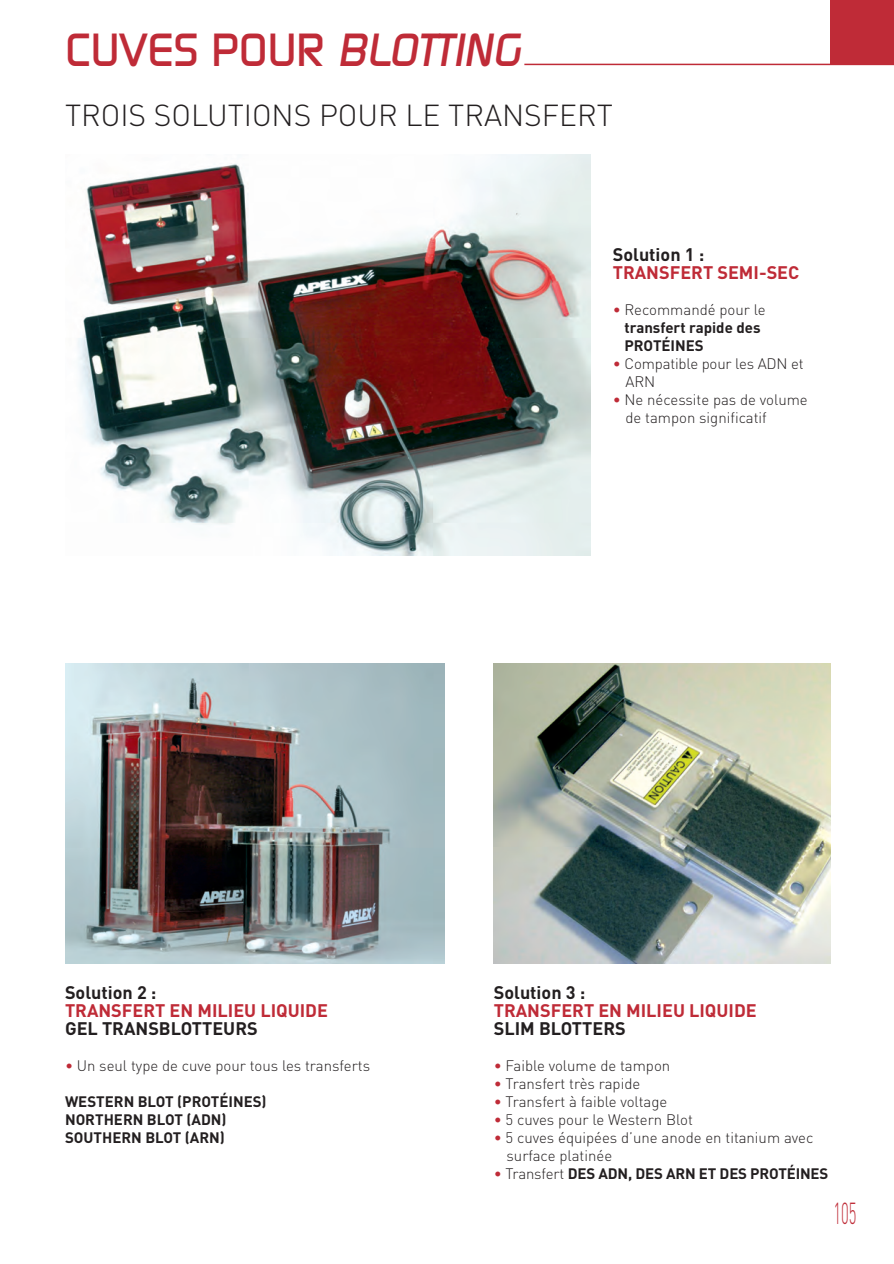
<style>
.page{position:relative;width:894px;height:1264px;background:#fff}
.page>*{position:absolute;margin:0;border:0;box-sizing:border-box;transform-origin:0 0}
.t1{font:500 45px "Digital";color:#bf2b37}
.t2{font:300 30px "DIN";color:#231f20}
.t3{font:300 30px "DIN";color:#bf2b37;scale:.5 1}
.t4{font:700 18px "DIN";color:#bf2b37}
.t5{font:700 18px "DIN";color:#231f20}
.t6{font:300 15px/18px "DIN";color:#231f20}
.t7{font:700 15px/18px "DIN";color:#231f20}
.s1{font-style:italic}
.s2{font-weight:300;color:#bf2b37}
.s3{font-weight:300}
.s4{color:#bf2b37}
</style>
<div class="page">
<div style="left:830px;top:0;width:64px;height:65px;background:#bf2b37"></div>
<hr style="left:524px;top:64px;width:370px;height:1px;background:#bf2b37">
<img style="left:77px;top:154px;width:513px;height:401px">
<img style="left:65px;top:663px;width:379px;height:300px">
<img style="left:494px;top:663px;width:336px;height:300px">
<h1 class="t1" style="left:65px;top:24px;width:457px">CUVES POUR <span class="s1">BLOTTING</span></h1>
<h2 class="t2" style="left:65px;top:98px;width:549px">TROIS SOLUTIONS POUR LE TRANSFERT</h2>
<p class="t5" style="left:613px;top:244px;width:93px">Solution 1 :</p>
<p class="t4" style="left:613px;top:262px;width:188px">TRANSFERT SEMI-SEC</p>
<p class="t7" style="left:624px;top:301px;width:143px;text-indent:-12px"><span class="s2">•</span> <span class="s3">Recommandé pour le </span>transfert rapide des<br>PROTÉINES</p>
<p class="t6" style="left:625px;top:355px;width:180px;text-indent:-13px"><span class="s4">•</span> Compatible pour les ADN et<br>ARN</p>
<p class="t6" style="left:625px;top:391px;width:184px;text-indent:-13px"><span class="s4">•</span> Ne nécessite pas de volume de tampon significatif</p>
<p class="t5" style="left:65px;top:982px;width:93px">Solution 2 :</p>
<p class="t4" style="left:65px;top:1000px;width:264px">TRANSFERT EN MILIEU LIQUIDE</p>
<p class="t5" style="left:65px;top:1018px;width:194px">GEL TRANSBLOTTEURS</p>
<p class="t6" style="left:65px;top:1057px;width:306px"><span class="s4">•</span> Un seul type de cuve pour tous les transferts</p>
<p class="t7" style="left:65px;top:1093px;width:203px">WESTERN BLOT (PROTÉINES)<br>NORTHERN BLOT (ADN)<br>SOUTHERN BLOT (ARN)</p>
<p class="t5" style="left:494px;top:982px;width:93px">Solution 3 :</p>
<p class="t4" style="left:494px;top:1000px;width:264px">TRANSFERT EN MILIEU LIQUIDE</p>
<p class="t5" style="left:494px;top:1018px;width:133px">SLIM BLOTTERS</p>
<p class="t6" style="left:494px;top:1057px;width:178px"><span class="s4">•</span> Faible volume de tampon</p>
<p class="t6" style="left:494px;top:1075px;width:148px"><span class="s4">•</span> Transfert très rapide</p>
<p class="t6" style="left:494px;top:1093px;width:175px"><span class="s4">•</span> Transfert à faible voltage</p>
<p class="t6" style="left:494px;top:1111px;width:201px"><span class="s4">•</span> 5 cuves pour le Western Blot</p>
<p class="t6" style="left:506px;top:1129px;width:308px;text-indent:-13px"><span class="s4">•</span> 5 cuves équipées d’une anode en titanium avec surface platinée</p>
<p class="t7" style="left:494px;top:1165px;width:336px"><span class="s2">•</span> <span class="s3">Transfert</span> DES ADN, DES ARN ET DES PROTÉINES</p>
<h2 class="t3" style="left:833px;top:1195px;width:48px">105</h2>
</div>
